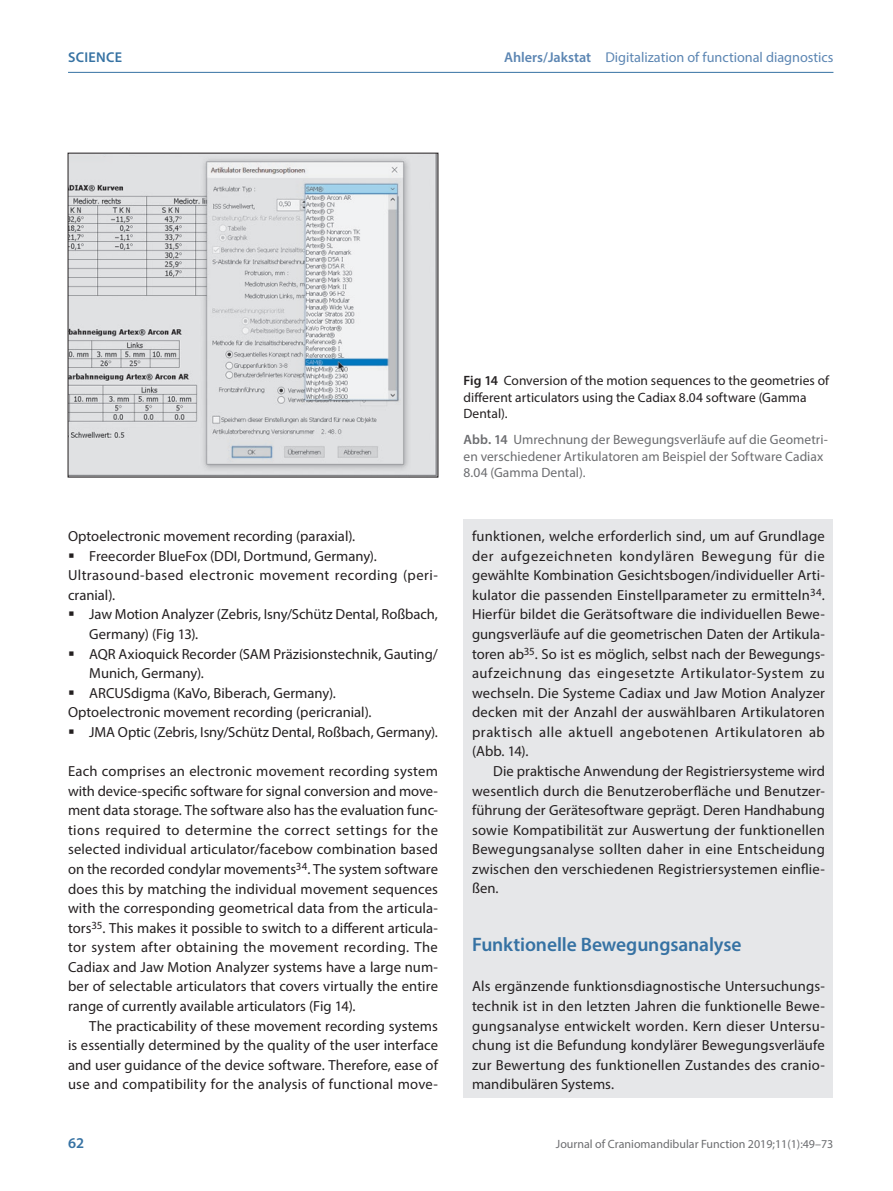
<style>
.page{position:relative;width:893px;height:1191px;background:#fff}
.page>*{position:absolute;margin:0;border:0;box-sizing:border-box;transform-origin:0 0}
.t1{font:600 19.5px "Myriad Pro";letter-spacing:-.005em;color:#3672a3}
.t2{font:600 15px "Myriad Pro";color:#3672a3}
.t3{font:14.7px/19.5px "Myriad Pro";letter-spacing:.005em;color:#231f20;text-align:justify}
.t4{font:14.25px "Myriad Pro";color:#5c86b3}
.t5{font:600 14.25px "Myriad Pro";color:#3672a3}
.t6{font:13.5px/16.5px "Myriad Pro";letter-spacing:.005em;color:#6c6d70}
.t7{font:13.5px/16.5px "Myriad Pro";letter-spacing:.005em;color:#231f20}
.t8{font:12px "Myriad Pro";color:#6c6d70}
.s1{font-weight:600}
</style>
<div class="page">
<hr style="left:68px;top:72px;width:765px;height:1px;background:#3672a3">
<div style="left:463px;top:519px;width:370px;height:578px;background:#e6e7e9"></div>
<img style="left:70px;top:155px;width:366px;height:320px">
<p class="t5" style="left:68px;top:48px;width:17px">Science</p>
<p class="t4" style="left:504px;top:48px;width:331px"><span class="s1">Ahlers/Jakstat</span> Digitalization of functional diagnostics</p>
<p class="t3" style="left:68px;top:526px;width:289px">Optoelectronic movement recording (paraxial).</p>
<p class="t3" style="left:68px;top:546px;width:371px;text-align:left">▪ Freecorder BlueFox (DDI, Dortmund, Germany).<br>Ultrasound-based electronic movement recording (peri&shy;cranial).</p>
<p class="t3" style="left:89px;top:604px;width:350px;text-indent:-21px">▪ Jaw Motion Analyzer (Zebris, Isny/Schütz Dental, Roßbach,<br>Germany) (Fig 13).</p>
<p class="t3" style="left:89px;top:643px;width:350px;text-indent:-21px">▪ AQR Axioquick Recorder (SAM Präzisionstechnik, Gauting/<br>Munich, Germany).</p>
<p class="t3" style="left:68px;top:682px;width:305px">▪ ARCUSdigma (KaVo, Biberach, Germany).<br>Optoelectronic movement recording (pericranial).</p>
<p class="t3" style="left:68px;top:722px;width:371px">▪ JMA Optic (Zebris, Isny/Schütz Dental, Roßbach, Germany).</p>
<p class="t3" style="left:68px;top:761px;width:371px">Each comprises an electronic movement recording system with device-specific software for signal conversion and move&shy;ment data storage. The software also has the evaluation func&shy;tions required to determine the correct settings for the selected individual articulator/facebow combination based on the recorded condylar movements<sup>34</sup>. The system software does this by matching the individual movement sequences with the corresponding geometrical data from the articula&shy;tors<sup>35</sup>. This makes it possible to switch to a different articula&shy;tor system after obtaining the movement recording. The Cadiax and Jaw Motion Analyzer systems have a large num&shy;ber of selectable articulators that covers virtually the entire range of currently available articulators (Fig 14).</p>
<p class="t3" style="left:68px;top:1015px;width:371px;text-indent:21px">The practicability of these movement recording systems is essentially determined by the quality of the user interface and user guidance of the device software. Therefore, ease of use and compatibility for the analysis of functional move-</p>
<p class="t7" style="left:463px;top:372px;width:367px"><span class="s1">Fig 14</span> Conversion of the motion sequences to the geometries of different articulators using the Cadiax 8.04 software (Gamma<br>Dental).</p>
<p class="t6" style="left:463px;top:431px;width:366px"><span class="s1">Abb. 14</span> Umrechnung der Bewegungsverläufe auf die Geometri&shy;en verschiedener Artikulatoren am Beispiel der Software Cadiax<br>8.04 (Gamma Dental).</p>
<p class="t3" style="left:472px;top:526px;width:354px">funktionen, welche erforderlich sind, um auf Grundlage der aufgezeichneten kondylären Bewegung für die gewählte Kombination Gesichtsbogen/individueller Arti&shy;kulator die passenden Einstellparameter zu ermitteln<sup>34</sup>.<br>Hierfür bildet die Gerätsoftware die individuellen Bewe&shy;gungsverläufe auf die geometrischen Daten der Artikula&shy;toren ab<sup>35</sup>. So ist es möglich, selbst nach der Bewegungs&shy;aufzeichnung das eingesetzte Artikulator-System zu wechseln. Die Systeme Cadiax und Jaw Motion Analyzer decken mit der Anzahl der auswählbaren Artikulatoren praktisch alle aktuell angebotenen Artikulatoren ab (Abb. 14).</p>
<p class="t3" style="left:472px;top:761px;width:354px;text-indent:21px">Die praktische Anwendung der Registriersysteme wird wesentlich durch die Benutzeroberfläche und Benutzer&shy;führung der Gerätesoftware geprägt. Deren Handhabung sowie Kompatibilität zur Auswertung der funktionellen Bewegungsanalyse sollten daher in eine Entscheidung zwischen den verschiedenen Registriersystemen einflie&shy;ßen.</p>
<h1 class="t1" style="left:472px;top:932px;width:271px">Funktionelle Bewegungsanalyse</h1>
<p class="t3" style="left:472px;top:976px;width:354px">Als ergänzende funktionsdiagnostische Untersuchungs&shy;technik ist in den letzten Jahren die funktionelle Bewe&shy;gungsanalyse entwickelt worden. Kern dieser Untersu&shy;chung ist die Befundung kondylärer Bewegungsverläufe zur Bewertung des funktionellen Zustandes des cranio&shy;mandibulären Systems.</p>
<p class="t2" style="left:68px;top:1133px;width:18px">62</p>
<p class="t8" style="left:556px;top:1136px;width:279px">Journal of Craniomandibular Function 2019;11(1):49–73</p>
</div>
